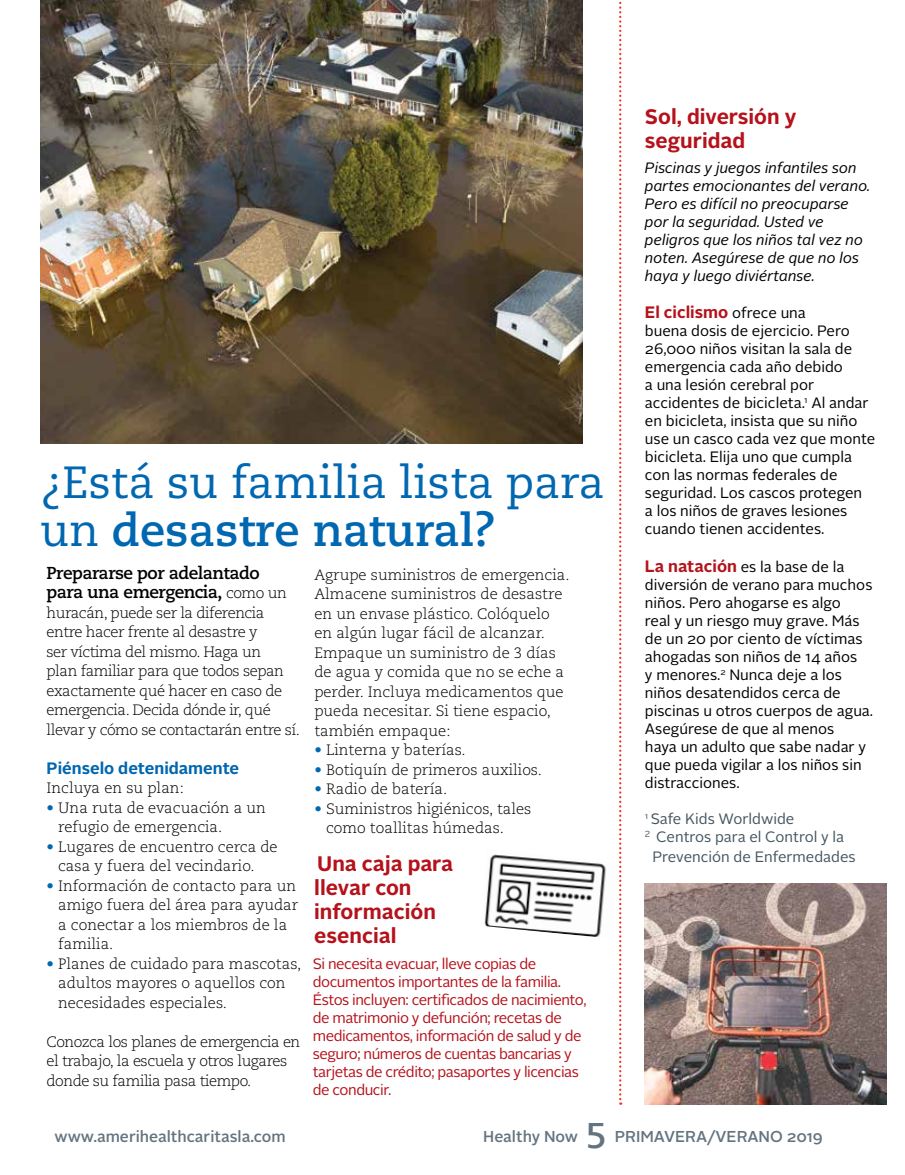
<style>
.page{position:relative;width:905px;height:1175px;background:#fff}
.page>*{position:absolute;margin:0;border:0;box-sizing:border-box;transform-origin:0 0}
.t1{font:45px/48px "Caecilia LT Std";color:#0067b1}
.t2{font:700 35.7px "Caecilia LT Std";color:#64747f}
.t3{font:700 21px/24px "Alright Sans";color:#b5121b}
.t4{font:700 17.25px/19.5px "Caecilia LT Std";letter-spacing:-.03em;color:#000}
.t5{font:700 16.5px "Alright Sans";color:#0067b1}
.t6{font:700 16.5px "Alright Sans";color:#b5121b}
.t7{font:500 15.75px "Alright Sans";color:#64747f}
.t8{font:300 15px/19.5px "Caecilia LT Std";color:#000}
.t9{font:15px/18px "Alright Sans";color:#000}
.t10{font:300 15px/19.5px "Caecilia LT Std";letter-spacing:-.03em;color:#000}
.t11{font:15px/18px "Alright Sans";letter-spacing:-.03em;color:#b5121b}
.t12{font:italic 15px/18px "Alright Sans";color:#000}
.t13{font:15px/18px "Alright Sans";color:#455560}
.s1{font-weight:700}
.s2{font-weight:300;font-size:15px}
.s3{color:#0067b1}
.s4{font-weight:400;font-size:15px;color:#000}
.s5{font-weight:700;font-size:16.5px;color:#b5121b}
</style>
<div class="page">
<img style="left:40px;top:0;width:542px;height:444px">
<img style="left:484px;top:854px;width:122px;height:83px">
<img style="left:645px;top:883px;width:241px;height:221px">
<svg style="left:619px;top:1px;width:2px;height:1103px"></svg>
<h1 class="t1" style="left:40px;top:459px;width:566px">¿Está su familia lista para un <span class="s1">desastre natural?</span></h1>
<p class="t4" style="left:46px;top:563px;width:242px">Prepararse por adelantado para una emergencia, <span class="s2">como un</span></p>
<p class="t10" style="left:46px;top:603px;width:255px">huracán, puede ser la diferencia entre hacer frente al desastre y<br>ser víctima del mismo. Haga un<br>plan familiar para que todos sepan exactamente qué hacer en caso de emergencia. Decida dónde ir, qué llevar y cómo se contactarán entre sí.</p>
<p class="t5" style="left:46px;top:756px;width:194px">Piénselo detenidamente</p>
<p class="t8" style="left:46px;top:778px;width:139px">Incluya en su plan:</p>
<p class="t8" style="left:58px;top:798px;width:209px;text-indent:-12px"><span class="s3">•</span> Una ruta de evacuación a un refugio de emergencia.</p>
<p class="t8" style="left:58px;top:837px;width:221px;text-indent:-12px"><span class="s3">•</span> Lugares de encuentro cerca de casa y fuera del vecindario.</p>
<p class="t8" style="left:58px;top:876px;width:241px;text-indent:-12px"><span class="s3">•</span> Información de contacto para un amigo fuera del área para ayudar a conectar a los miembros de la familia.</p>
<p class="t8" style="left:58px;top:954px;width:245px;text-indent:-12px"><span class="s3">•</span> Planes de cuidado para mascotas, adultos mayores o aquellos con necesidades especiales.</p>
<p class="t10" style="left:46px;top:1032px;width:255px">Conozca los planes de emergencia en el trabajo, la escuela y otros lugares donde su familia pasa tiempo.</p>
<p class="t8" style="left:314px;top:565px;width:257px">Agrupe suministros de emergencia.<br>Almacene suministros de desastre en un envase plástico. Colóquelo en algún lugar fácil de alcanzar.<br>Empaque un suministro de 3 días de agua y comida que no se eche a perder. Incluya medicamentos que pueda necesitar. Si tiene espacio, también empaque:</p>
<p class="t8" style="left:314px;top:740px;width:153px"><span class="s3">•</span> Linterna y baterías.</p>
<p class="t8" style="left:314px;top:760px;width:229px"><span class="s3">•</span> Botiquín de primeros auxilios.</p>
<p class="t8" style="left:314px;top:779px;width:134px"><span class="s3">•</span> Radio de batería.</p>
<p class="t8" style="left:326px;top:799px;width:207px;text-indent:-12px"><span class="s3">•</span> Suministros higiénicos, tales como toallitas húmedas.</p>
<h3 class="t3" style="left:314px;top:852px;width:140px">Una caja para llevar con información esencial</h3>
<p class="t11" style="left:313px;top:955px;width:275px">Si necesita evacuar, lleve copias de documentos importantes de la familia.<br>Éstos incluyen: certifcados de nacimiento, de matrimonio y defunción; recetas de medicamentos, información de salud y de seguro; números de cuentas bancarias y tarjetas de crédito; pasaportes y licencias de conducir.</p>
<h3 class="t3" style="left:645px;top:105px;width:153px">Sol, diversión y seguridad</h3>
<p class="t12" style="left:645px;top:159px;width:227px">Piscinas y juegos infantiles son partes emocionantes del verano.<br>Pero es difícil no preocuparse por la seguridad. Usted ve peligros que los niños tal vez no noten. Asegúrese de que no los haya y luego diviértanse.</p>
<p class="t6" style="left:645px;top:301px;width:162px">El ciclismo <span class="s4">ofrece una</span></p>
<p class="t9" style="left:645px;top:322px;width:232px">buena dosis de ejercicio. Pero<br>26,000 niños visitan la sala de emergencia cada año debido<br>a una lesión cerebral por accidentes de bicicleta.<sup>1</sup> Al andar en bicicleta, insista que su niño use un casco cada vez que monte bicicleta. Elija uno que cumpla con las normas federales de seguridad. Los cascos protegen<br>a los niños de graves lesiones cuando tienen accidentes.</p>
<p class="t9" style="left:645px;top:558px;width:230px"><span class="s5">La natación</span> es la base de la diversión de verano para muchos niños. Pero ahogarse es algo<br>real y un riesgo muy grave. Más de un 20 por ciento de víctimas ahogadas son niños de 14 años<br>y menores.<sup>2</sup> Nunca deje a los niños desatendidos cerca de piscinas u otros cuerpos de agua.<br>Asegúrese de que al menos<br>haya un adulto que sabe nadar y que pueda vigilar a los niños sin distracciones.</p>
<p class="t13" style="left:645px;top:810px;width:201px"><sup>1</sup> Safe Kids Worldwide<br><sup>2</sup> Centros para el Control y la</p>
<p class="t13" style="left:652px;top:847px;width:205px">Prevención de Enfermedades</p>
<p class="t7" style="left:55px;top:1125px;width:233px">www.amerihealthcaritasla.com</p>
<p class="t7" style="left:483px;top:1125px;width:96px">Healthy Now</p>
<p class="t2" style="left:586px;top:1114px;width:23px">5</p>
<p class="t7" style="left:614px;top:1125px;width:210px">PRIMAVERA/VERANO 2019</p>
</div>
